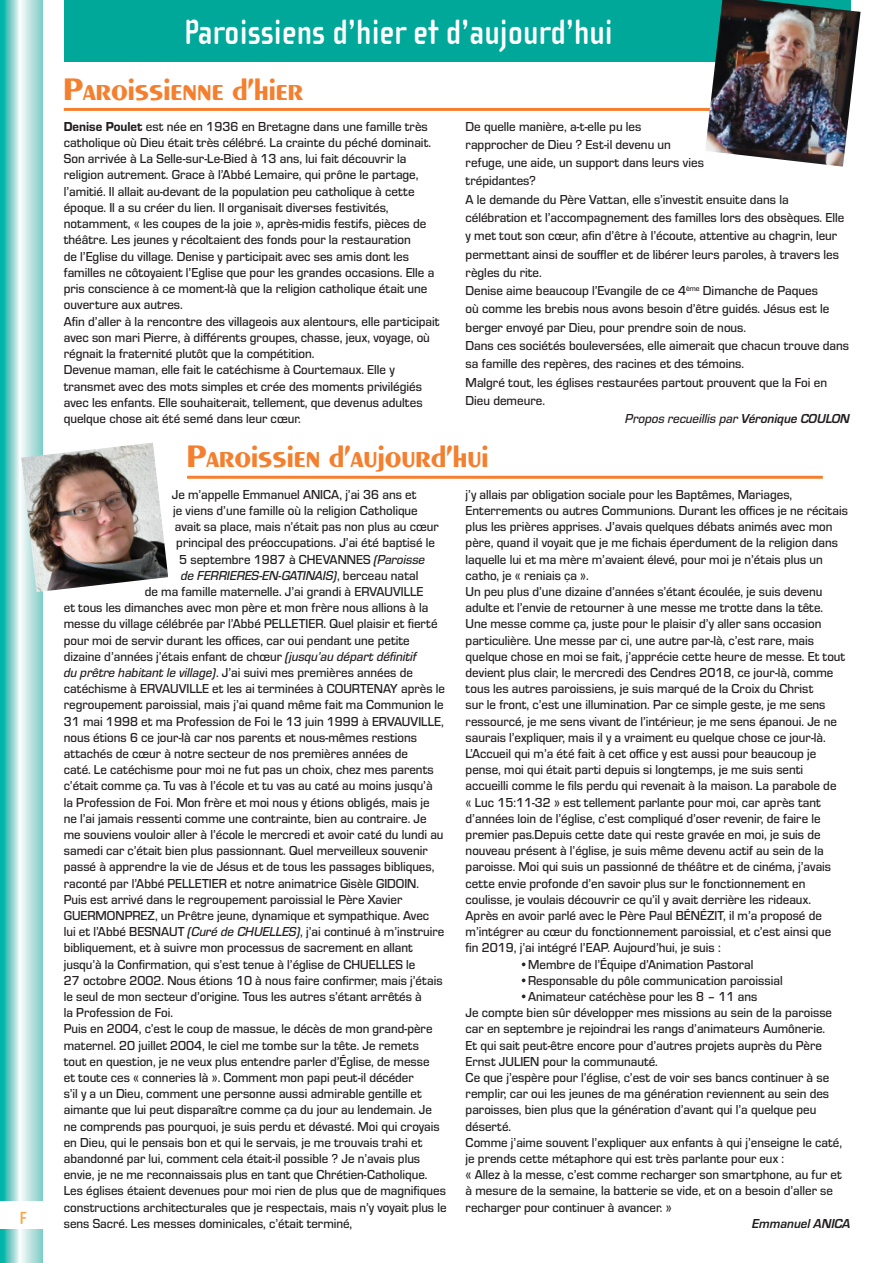
<style>
.page{position:relative;width:893px;height:1263px;background:#fff}
.page>*{position:absolute;margin:0;border:0;box-sizing:border-box;transform-origin:0 0}
.t1{font:700 36px "Cholla Sans OT";color:#fff;scale:.92 1}
.t2{font:30px "Aquavit";color:#f4802f}
.t3{font:700 18px "Cholla Sans OT";color:#f9a64a}
.t4{font:500 13.5px/16.2px "Eurostile";color:#231f20;scale:.96 1}
.t5{font:13.5px "Eurostile Med Ita";color:#231f20;scale:.96 1}
.t6{font:italic 700 13.5px "Eurostile";color:#231f20;scale:.96 1}
.s1{font-family:"Eurostile Hea";font-weight:400}
.s2{font-family:"Eurostile";font-weight:700;font-style:italic}
.s3{font-family:"Eurostile Med Ita";font-weight:400}
.s4{font-family:"Eurostile";font-weight:500}
</style>
<div class="page">
<svg style="left:0;top:0;width:43px;height:1263px;background:#95d9d4"></svg>
<div style="left:0;top:1201px;width:43px;height:28px;background:#fff"></div>
<img style="left:21px;top:443px;width:147px;height:149px">
<div style="left:64px;top:0;width:786px;height:61px;background:#00a89a"></div>
<hr style="left:64px;top:108px;width:649px;height:3px;background:#f4802f">
<hr style="left:187px;top:476px;width:636px;height:3px;background:#f4802f">
<img style="left:705px;top:0;width:156px;height:167px">
<h3 class="t3" style="left:20px;top:1208px;width:9px">F</h3>
<h1 class="t1" style="left:184px;top:13px;width:468px">Paroissiens d’hier et d’aujourd’hui</h1>
<h2 class="t2" style="left:64px;top:69px;width:241px">Paroissienne d’hier</h2>
<p class="t4" style="left:64px;top:117px;width:393px"><span class="s1">Denise Poulet</span> est née en 1936 en Bretagne dans une famille très catholique où Dieu était très célébré. La crainte du péché dominait.<br>Son arrivée à La Selle-sur-Le-Bied à 13 ans, lui fait découvrir la religion autrement. Grace à l’Abbé Lemaire, qui prône le partage, l’amitié. Il allait au-devant de la population peu catholique à cette époque. Il a su créer du lien. Il organisait diverses festivités, notamment, « les coupes de la joie », après-midis festifs, pièces de théâtre. Les jeunes y récoltaient des fonds pour la restauration<br>de l’Eglise du village. Denise y participait avec ses amis dont les familles ne côtoyaient l’Eglise que pour les grandes occasions. Elle a pris conscience à ce moment-là que la religion catholique était une ouverture aux autres.<br>Afin d’aller à la rencontre des villageois aux alentours, elle participait avec son mari Pierre, à différents groupes, chasse, jeux, voyage, où régnait la fraternité plutôt que la compétition.<br>Devenue maman, elle fait le catéchisme à Courtemaux. Elle y transmet avec des mots simples et crée des moments privilégiés avec les enfants. Elle souhaiterait, tellement, que devenus adultes quelque chose ait été semé dans leur cœur.</p>
<p class="t4" style="left:466px;top:116px;width:401px;line-height:18.3px">De quelle manière, a-t-elle pu les<br>rapprocher de Dieu ? Est-il devenu un<br>refuge, une aide, un support dans leurs vies<br>trépidantes?<br>A le demande du Père Vattan, elle s’investit ensuite dans la célébration et l’accompagnement des familles lors des obsèques. Elle y met tout son cœur, afin d’être à l’écoute, attentive au chagrin, leur permettant ainsi de souffler et de libérer leurs paroles, à travers les règles du rite.<br>Denise aime beaucoup l’Evangile de ce 4<sup>ème</sup> Dimanche de Paques<br>où comme les brebis nous avons besoin d’être guidés. Jésus est le berger envoyé par Dieu, pour prendre soin de nous.<br>Dans ces sociétés bouleversées, elle aimerait que chacun trouve dans sa famille des repères, des racines et des témoins.<br>Malgré tout, les églises restaurées partout prouvent que la Foi en Dieu demeure.</p>
<p class="t5" style="left:625px;top:409px;width:235px">Propos recueillis par <span class="s2">Véronique COULON</span></p>
<h2 class="t2" style="left:187px;top:435px;width:303px">Paroissien d’aujourd’hui</h2>
<p class="t4" style="left:172px;top:485px;width:256px">Je m’appelle Emmanuel ANICA, j’ai 36 ans et</p>
<p class="t4" style="left:173px;top:502px;width:256px">je viens d’une famille où la religion Catholique</p>
<p class="t4" style="left:175px;top:518px;width:276px">avait sa place, mais n’était pas non plus au cœur</p>
<p class="t4" style="left:176px;top:534px;width:271px">principal des préoccupations. J’ai été baptisé le</p>
<p class="t4" style="left:179px;top:550px;width:258px">5 septembre 1987 à CHEVANNES <span class="s3">(Paroisse</span></p>
<p class="t5" style="left:181px;top:566px;width:249px">de FERRIERES-EN-GATINAIS)<span class="s4">, berceau natal</span></p>
<p class="t4" style="left:64px;top:583px;width:400px;text-indent:81px">de ma famille maternelle. J’ai grandi à ERVAUVILLE<br>et tous les dimanches avec mon père et mon frère nous allions à la messe du village célébrée par l’Abbé PELLETIER. Quel plaisir et fierté pour moi de servir durant les offices, car oui pendant une petite dizaine d’années j’étais enfant de chœur <span class="s3">(jusqu’au départ définitif<br>du prêtre habitant le village)</span>. J’ai suivi mes premières années de catéchisme à ERVAUVILLE et les ai terminées à COURTENAY après le regroupement paroissial, mais j’ai quand même fait ma Communion le 31 mai 1998 et ma Profession de Foi le 13 juin 1999 à ERVAUVILLE, nous étions 6 ce jour-là car nos parents et nous-mêmes restions attachés de cœur à notre secteur de nos premières années de<br>caté. Le catéchisme pour moi ne fut pas un choix, chez mes parents c’était comme ça. Tu vas à l’école et tu vas au caté au moins jusqu’à<br>la Profession de Foi. Mon frère et moi nous y étions obligés, mais je<br>ne l’ai jamais ressenti comme une contrainte, bien au contraire. Je me souviens vouloir aller à l’école le mercredi et avoir caté du lundi au samedi car c’était bien plus passionnant. Quel merveilleux souvenir passé à apprendre la vie de Jésus et de tous les passages bibliques, raconté par l’Abbé PELLETIER et notre animatrice Gisèle GIDOIN.<br>Puis est arrivé dans le regroupement paroissial le Père Xavier GUERMONPREZ, un Prêtre jeune, dynamique et sympathique. Avec<br>lui et l’Abbé BESNAUT <span class="s3">(Curé de CHUELLES)</span>, j’ai continué à m’instruire bibliquement, et à suivre mon processus de sacrement en allant jusqu’à la Confirmation, qui s’est tenue à l’église de CHUELLES le<br>27 octobre 2002. Nous étions 10 à nous faire confirmer, mais j’étais le seul de mon secteur d’origine. Tous les autres s’étant arrêtés à<br>la Profession de Foi.<br>Puis en 2004, c’est le coup de massue, le décès de mon grand-père maternel. 20 juillet 2004, le ciel me tombe sur la tête. Je remets<br>tout en question, je ne veux plus entendre parler d’Église, de messe<br>et toute ces « conneries là ». Comment mon papi peut-il décéder<br>s’il y a un Dieu, comment une personne aussi admirable gentille et aimante que lui peut disparaître comme ça du jour au lendemain. Je ne comprends pas pourquoi, je suis perdu et dévasté. Moi qui croyais en Dieu, qui le pensais bon et qui le servais, je me trouvais trahi et abandonné par lui, comment cela était-il possible ? Je n’avais plus envie, je ne me reconnaissais plus en tant que Chrétien-Catholique.<br>Les églises étaient devenues pour moi rien de plus que de magnifiques constructions architecturales que je respectais, mais n’y voyait plus le sens Sacré. Les messes dominicales, c’était terminé,</p>
<p class="t4" style="left:466px;top:485px;width:400px">j’y allais par obligation sociale pour les Baptêmes, Mariages, Enterrements ou autres Communions. Durant les offices je ne récitais plus les prières apprises. J’avais quelques débats animés avec mon père, quand il voyait que je me fichais éperdument de la religion dans laquelle lui et ma mère m’avaient élevé, pour moi je n’étais plus un catho, je « reniais ça ».<br>Un peu plus d’une dizaine d’années s’étant écoulée, je suis devenu adulte et l’envie de retourner à une messe me trotte dans la tête.<br>Une messe comme ça, juste pour le plaisir d’y aller sans occasion particulière. Une messe par ci, une autre par-là, c’est rare, mais quelque chose en moi se fait, j’apprécie cette heure de messe. Et tout devient plus clair, le mercredi des Cendres 2018, ce jour-là, comme tous les autres paroissiens, je suis marqué de la Croix du Christ<br>sur le front, c’est une illumination. Par ce simple geste, je me sens ressourcé, je me sens vivant de l’intérieur, je me sens épanoui. Je ne saurais l’expliquer, mais il y a vraiment eu quelque chose ce jour-là.<br>L’Accueil qui m’a été fait à cet office y est aussi pour beaucoup je pense, moi qui était parti depuis si longtemps, je me suis senti accueilli comme le fils perdu qui revenait à la maison. La parabole de<br>« Luc 15:11-32 » est tellement parlante pour moi, car après tant d’années loin de l’église, c’est compliqué d’oser revenir, de faire le premier pas.Depuis cette date qui reste gravée en moi, je suis de nouveau présent à l’église, je suis même devenu actif au sein de la paroisse. Moi qui suis un passionné de théâtre et de cinéma, j’avais cette envie profonde d’en savoir plus sur le fonctionnement en coulisse, je voulais découvrir ce qu’il y avait derrière les rideaux.<br>Après en avoir parlé avec le Père Paul BÉNÉZIT, il m’a proposé de m’intégrer au cœur du fonctionnement paroissial, et c’est ainsi que<br>fin 2019, j’ai intégré l’EAP. Aujourd’hui, je suis :</p>
<p class="t4" style="left:520px;top:955px;width:245px">•Membre de l’Équipe d’Animation Pastoral</p>
<p class="t4" style="left:520px;top:971px;width:276px">•Responsable du pôle communication paroissial</p>
<p class="t4" style="left:466px;top:988px;width:394px;text-indent:54px">•Animateur catéchèse pour les 8 – 11 ans<br>Je compte bien sûr développer mes missions au sein de la paroisse car en septembre je rejoindrai les rangs d’animateurs Aumônerie.<br>Et qui sait peut-être encore pour d’autres projets auprès du Père Ernst JULIEN pour la communauté.<br>Ce que j’espère pour l’église, c’est de voir ses bancs continuer à se remplir, car oui les jeunes de ma génération reviennent au sein des paroisses, bien plus que la génération d’avant qui l’a quelque peu déserté.<br>Comme j’aime souvent l’expliquer aux enfants à qui j’enseigne le caté, je prends cette métaphore qui est très parlante pour eux :<br>« Allez à la messe, c’est comme recharger son smartphone, au fur et à mesure de la semaine, la batterie se vide, et on a besoin d’aller se recharger pour continuer à avancer. »</p>
<p class="t6" style="left:752px;top:1214px;width:104px">Emmanuel ANICA</p>
</div>
